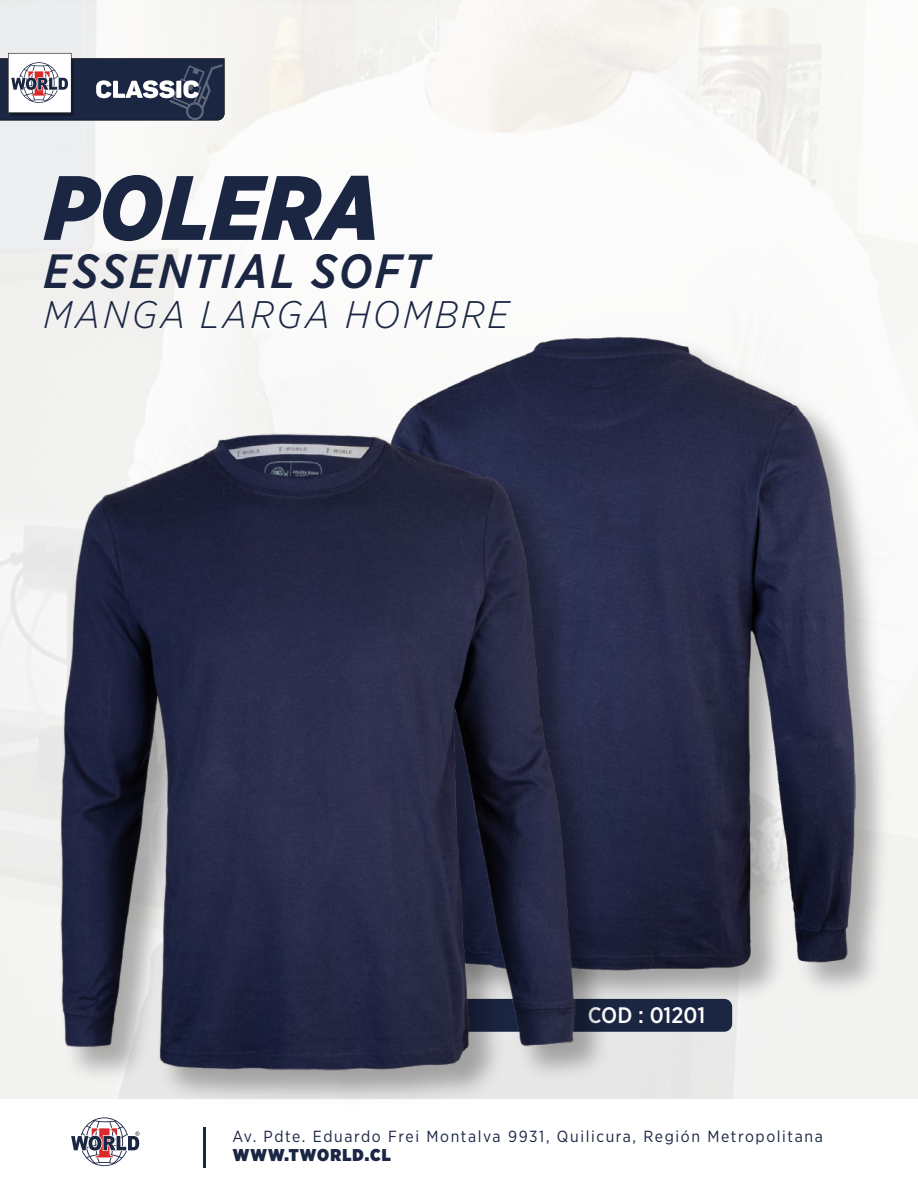
<style>
.page{position:relative;width:918px;height:1188px;background:#fff}
.page>*{position:absolute;margin:0;border:0;box-sizing:border-box;transform-origin:0 0}
.t1{font:italic 900 91.2px "Gotham Narrow";color:#1b2643}
.t2{font:italic 500 48px "Gotham Narrow";letter-spacing:.05em;color:#1b2643}
.t3{font:italic 300 38.4px "Gotham Narrow";letter-spacing:.075em;color:#1b2643}
.t4{font:500 22.35px "Gotham Narrow";letter-spacing:-.005em;color:#fff}
.t5{font:900 17.1px "Gotham Narrow";letter-spacing:.07em;color:#1b2643}
.t6{font:16.05px "Gotham Narrow";letter-spacing:.1em;color:#1b2643}
</style>
<div class="page">
<div style="left:0;top:0;width:918px;height:1188px;background:linear-gradient(to bottom,#f9f8f7,#efefee)"></div>
<img style="left:343px;top:329px;width:555px;height:683px">
<img style="left:352px;top:336px;width:504px;height:634px">
<div style="left:419px;top:999px;width:313px;height:33px;background:#1b2643;border-radius:8px"></div>
<div style="left:0;top:1100px;width:918px;height:88px;background:#fff"></div>
<hr style="left:203px;top:1128px;width:2px;height:40px;background:#1b2643">
<svg style="left:71px;top:1117px;width:69px;height:49px"></svg>
<img style="left:50px;top:424px;width:569px;height:676px">
<img style="left:60px;top:434px;width:515px;height:637px">
<svg style="left:0;top:53px;width:225px;height:68px"></svg>
<h1 class="t1" style="left:45px;top:148px;width:337px">POLERA</h1>
<h2 class="t2" style="left:44px;top:241px;width:387px">ESSENTIAL SOFT</h2>
<h3 class="t3" style="left:44px;top:291px;width:467px">MANGA LARGA HOMBRE</h3>
<h3 class="t4" style="left:588px;top:1001px;width:119px">COD : 01201</h3>
<p class="t6" style="left:232px;top:1126px;width:592px">Av. Pdte. Eduardo Frei Montalva 9931, Quilicura, Región Metropolitana</p>
<p class="t5" style="left:233px;top:1143px;width:160px">WWW.TWORLD.CL</p>
</div>
